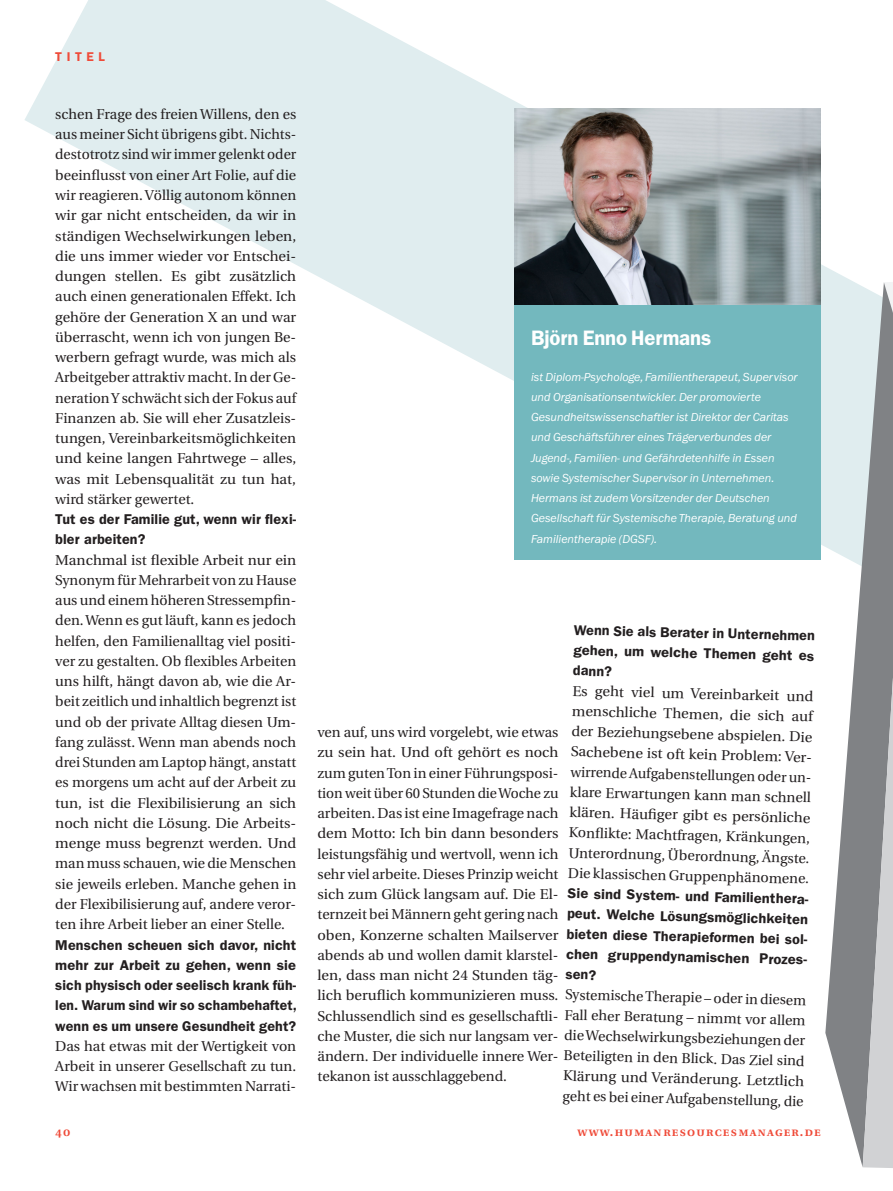
<style>
.page{position:relative;width:893px;height:1191px;background:#fff}
.page>*{position:absolute;margin:0;border:0;box-sizing:border-box;transform-origin:0 0}
.t1{font:600 21px "ITC Franklin Gothic Std";letter-spacing:-.005em;color:#fff}
.Fließtext{font:14.25px/20.2px "Utopia";color:#231f20;text-align:justify}
.Frage{font:600 14.25px/20.2px "ITC Franklin Gothic Std";letter-spacing:.01em;color:#231f20}
.t2{font:12.75px "Utopia Semibold SC";letter-spacing:.1em;color:#ef4b39}
.t3{font:600 12.75px "ITC Franklin Gothic Std";letter-spacing:.36em;color:#ef4b39}
.t4{font:italic 12px/20.2px "ITC Franklin Gothic Std";color:#fff}
</style>
<div class="page">
<svg style="left:25px;top:0;width:829px;height:560px"></svg>
<svg style="left:825px;top:282px;width:68px;height:885px"></svg>
<svg style="left:863px;top:677px;width:30px;height:491px;background:#a6a8ab"></svg>
<div style="left:514px;top:305px;width:307px;height:254px;background:#73b8be"></div>
<img style="left:514px;top:108px;width:307px;height:197px">
<p class="t3" style="left:55px;top:49px;width:51px">TITEL</p>
<p class="Fließtext" style="left:55px;top:104px;width:242px">schen Frage des freien Willens, den es aus meiner Sicht übrigens gibt. Nichts&shy;destotrotz sind wir immer gelenkt oder beeinflusst von einer Art Folie, auf die wir reagieren. Völlig autonom können wir gar nicht entscheiden, da wir in ständigen Wechselwirkungen leben, die uns immer wieder vor Entschei&shy;dungen stellen. Es gibt zusätzlich auch einen generationalen Effekt. Ich gehöre der Generation X an und war überrascht, wenn ich von jungen Be&shy;werbern gefragt wurde, was mich als Arbeitgeber attraktiv macht. In der Ge&shy;neration Y schwächt sich der Fokus auf Finanzen ab. Sie will eher Zusatzleis&shy;tungen, Vereinbarkeitsmöglichkeiten und keine langen Fahrtwege – alles, was mit Lebensqualität zu tun hat, wird stärker gewertet.</p>
<p class="Frage" style="left:55px;top:509px;width:242px">Tut es der Familie gut, wenn wir flexi&shy;bler arbeiten?</p>
<p class="Fließtext" style="left:55px;top:550px;width:242px">Manchmal ist flexible Arbeit nur ein Synonym für Mehrarbeit von zu Hause aus und einem höheren Stressempfin&shy;den. Wenn es gut läuft, kann es jedoch helfen, den Familienalltag viel positi&shy;ver zu gestalten. Ob flexibles Arbeiten uns hilft, hängt davon ab, wie die Ar&shy;beit zeitlich und inhaltlich begrenzt ist und ob der private Alltag diesen Um&shy;fang zulässt. Wenn man abends noch drei Stunden am Laptop hängt, anstatt es morgens um acht auf der Arbeit zu tun, ist die Flexibilisierung an sich noch nicht die Lösung. Die Arbeits&shy;menge muss begrenzt werden. Und man muss schauen, wie die Menschen sie jeweils erleben. Manche gehen in der Flexibilisierung auf, andere veror&shy;ten ihre Arbeit lieber an einer Stelle.</p>
<p class="Frage" style="left:55px;top:934px;width:243px;text-align:justify">Menschen scheuen sich davor, nicht mehr zur Arbeit zu gehen, wenn sie sich physisch oder seelisch krank füh&shy;len. Warum sind wir so schambehaftet, wenn es um unsere Gesundheit geht?</p>
<p class="Fließtext" style="left:55px;top:1036px;width:242px">Das hat etwas mit der Wertigkeit von Arbeit in unserer Gesellschaft zu tun.<br>Wir wachsen mit bestimmten Narrati-</p>
<h3 class="t1" style="left:531px;top:326px;width:182px">Björn Enno Hermans</h3>
<h3 class="t4" style="left:531px;top:367px;width:268px">ist Diplom-Psychologe, Familientherapeut, Supervisor und Organisationsentwickler. Der promovierte Gesundheitswissenschaftler ist Direktor der Caritas und Geschäftsführer eines Trägerverbundes der Jugend-, Familien- und Gefährdetenhilfe in Essen sowie Systemischer Supervisor in Unternehmen.<br>Hermans ist zudem Vorsitzender der Deutschen Gesellschaft für Systemische Therapie, Beratung und Familientherapie (DGSF).</h3>
<p class="Frage" style="left:574px;top:620px;width:243px;text-align:justify;rotate:1deg">Wenn Sie als Berater in Unternehmen gehen, um welche Themen geht es dann?</p>
<p class="Fließtext" style="left:571px;top:681px;width:245px;text-align:left;rotate:1deg">Es geht viel um Vereinbarkeit und menschliche Themen, die sich auf der Beziehungsebene abspielen. Die Sachebene ist oft kein Problem: Ver&shy;wirrende Aufgabenstellungen oder un&shy;klare Erwartungen kann man schnell klären. Häufi ger gibt es persönliche Konfl ikte: Machtfragen, Kränkungen, Unterordnung, Überordnung, Ängste.<br>Die klassischen Gruppenphänomene.</p>
<p class="Frage" style="left:567px;top:884px;width:247px;rotate:1deg">Sie sind System- und Familienthera&shy;peut. Welche Lösungsmöglichkeiten bieten diese Therapieformen bei sol&shy;chen gruppendynamischen Prozes&shy;sen?</p>
<p class="Fließtext" style="left:565px;top:985px;width:243px;rotate:1deg">Systemische Therapie – oder in diesem Fall eher Beratung – nimmt vor allem die Wechselwirkungsbeziehungen der Beteiligten in den Blick. Das Ziel sind Klärung und Veränderung. Letztlich geht es bei einer Aufgabenstellung, die</p>
<p class="Fließtext" style="left:317px;top:722px;width:242px">ven auf, uns wird vorgelebt, wie etwas zu sein hat. Und oft gehört es noch zum guten Ton in einer Führungsposi&shy;tion weit über 60 Stunden die Woche zu arbeiten. Das ist eine Imagefrage nach dem Motto: Ich bin dann besonders leistungsfähig und wertvoll, wenn ich sehr viel arbeite. Dieses Prinzip weicht sich zum Glück langsam auf. Die El&shy;ternzeit bei Männern geht gering nach oben, Konzerne schalten Mailserver abends ab und wollen damit klarstel&shy;len, dass man nicht 24 Stunden täg&shy;lich beruflich kommunizieren muss.<br>Schlussendlich sind es gesellschaftli&shy;che Muster, die sich nur langsam ver&shy;ändern. Der individuelle innere Wer&shy;tekanon ist ausschlaggebend.</p>
<p class="t2" style="left:55px;top:1125px;width:17px">40</p>
<p class="t2" style="left:577px;top:1125px;width:245px">www.humanresourcesmanager.de</p>
</div>
